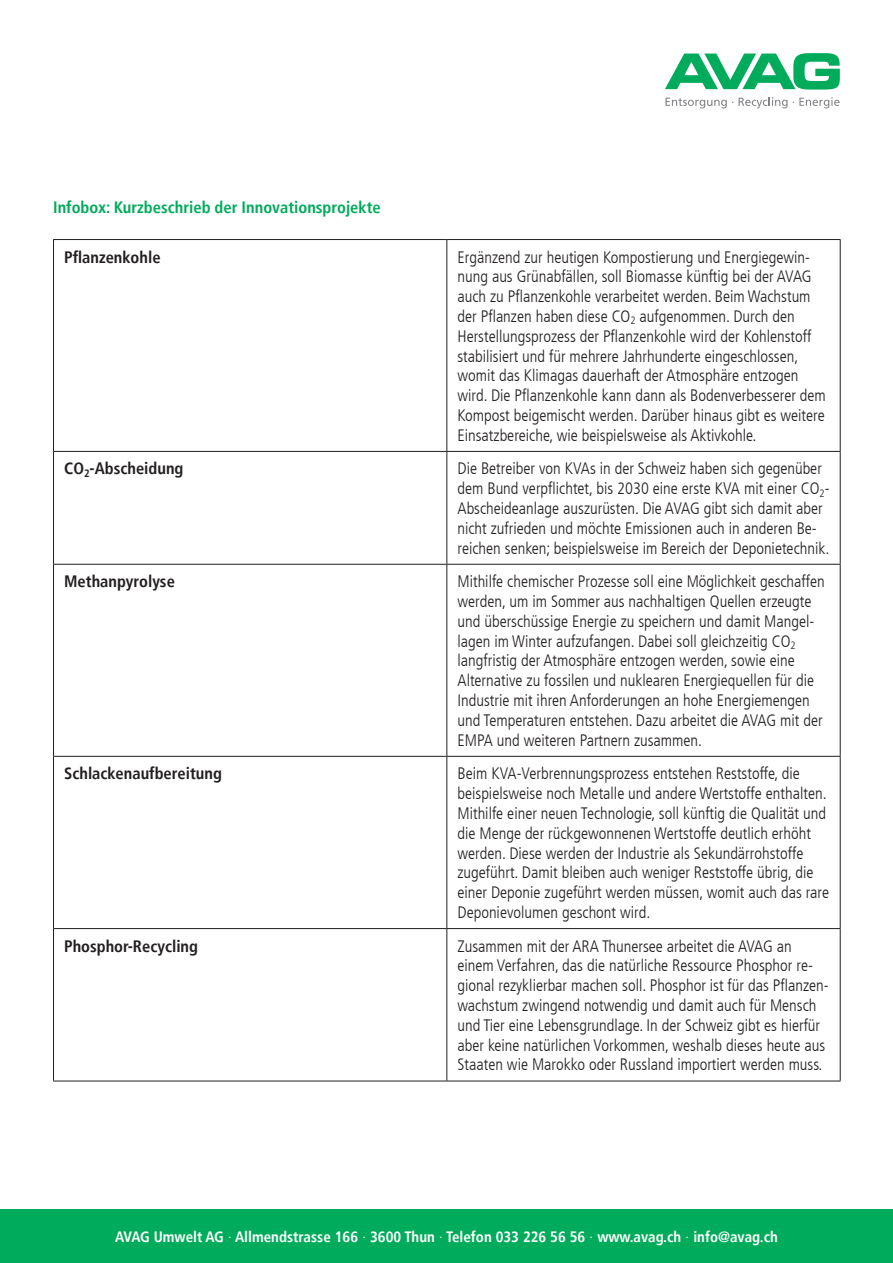
<style>
.page{position:relative;width:893px;height:1263px;background:#fff}
.page>*{position:absolute;margin:0;border:0;box-sizing:border-box;transform-origin:0 0}
.t1{font:300 condensed 16.5px/19.8px "Frutiger LT";color:#231f20}
.t2{font:700 condensed 16.5px "Frutiger LT";color:#231f20}
.t3{font:700 condensed 16.5px "Frutiger LT";color:#00ab5b}
.t4{font:700 condensed 15px "Frutiger LT";color:#fff}
.s1{font-weight:300;font-stretch:normal}
</style>
<div class="page">
<hr style="left:53px;top:239px;width:394px;height:1px;background:#231f20">
<hr style="left:53px;top:240px;width:1px;height:211px;background:#231f20">
<hr style="left:447px;top:239px;width:394px;height:1px;background:#231f20">
<hr style="left:446px;top:240px;width:1px;height:211px;background:#231f20">
<hr style="left:840px;top:240px;width:1px;height:211px;background:#231f20">
<hr style="left:53px;top:451px;width:394px;height:1px;background:#231f20">
<hr style="left:53px;top:452px;width:1px;height:112px;background:#231f20">
<hr style="left:447px;top:451px;width:394px;height:1px;background:#231f20">
<hr style="left:446px;top:452px;width:1px;height:112px;background:#231f20">
<hr style="left:840px;top:452px;width:1px;height:112px;background:#231f20">
<hr style="left:53px;top:564px;width:394px;height:1px;background:#231f20">
<hr style="left:53px;top:565px;width:1px;height:191px;background:#231f20">
<hr style="left:447px;top:564px;width:394px;height:1px;background:#231f20">
<hr style="left:446px;top:565px;width:1px;height:191px;background:#231f20">
<hr style="left:840px;top:565px;width:1px;height:191px;background:#231f20">
<hr style="left:53px;top:756px;width:394px;height:1px;background:#231f20">
<hr style="left:53px;top:757px;width:1px;height:171px;background:#231f20">
<hr style="left:447px;top:756px;width:394px;height:1px;background:#231f20">
<hr style="left:446px;top:757px;width:1px;height:171px;background:#231f20">
<hr style="left:840px;top:757px;width:1px;height:171px;background:#231f20">
<hr style="left:53px;top:928px;width:394px;height:1px;background:#231f20">
<hr style="left:53px;top:929px;width:1px;height:152px;background:#231f20">
<hr style="left:447px;top:928px;width:394px;height:1px;background:#231f20">
<hr style="left:446px;top:929px;width:1px;height:152px;background:#231f20">
<hr style="left:840px;top:929px;width:1px;height:152px;background:#231f20">
<hr style="left:53px;top:1081px;width:394px;height:1px;background:#231f20">
<hr style="left:447px;top:1081px;width:394px;height:1px;background:#231f20">
<svg style="left:665px;top:53px;width:175px;height:37px"></svg>
<svg style="left:665px;top:97px;width:122px;height:11px"></svg>
<svg style="left:793px;top:97px;width:47px;height:11px"></svg>
<div style="left:0;top:1210px;width:893px;height:53px;background:#00ab5b"></div>
<p class="t3" style="left:53px;top:198px;width:329px">Infobox: Kurzbeschrieb der Innovationsprojekte</p>
<p class="t2" style="left:64px;top:247px;width:98px">Pflanzenkohle</p>
<p class="t1" style="left:457px;top:247px;width:370px">Ergänzend zur heutigen Kompostierung und Energiegewin&shy;nung aus Grünabfällen, soll Biomasse künftig bei der AVAG auch zu Pflanzenkohle verarbeitet werden. Beim Wachstum der Pflanzen haben diese CO<sub>2</sub> aufgenommen. Durch den Herstellungsprozess der Pflanzenkohle wird der Kohlenstoff stabilisiert und für mehrere Jahrhunderte eingeschlossen, womit das Klimagas dauerhaft der Atmosphäre entzogen wird. Die Pflanzenkohle kann dann als Bodenverbesserer dem Kompost beigemischt werden. Darüber hinaus gibt es weitere Einsatzbereiche, wie beispielsweise als Aktivkohle.</p>
<p class="t2" style="left:64px;top:459px;width:121px">CO<sub>2</sub>-Abscheidung</p>
<p class="t1" style="left:457px;top:459px;width:374px">Die Betreiber von KVAs in der Schweiz haben sich gegenüber dem Bund verpflichtet, bis 2030 eine erste KVA mit einer CO<sub>2</sub>- Abscheideanlage auszurüsten. Die AVAG gibt sich damit aber nicht zufrieden und möchte Emissionen auch in anderen Be&shy;reichen senken; beispielsweise im Bereich der Deponietechnik.</p>
<p class="t2" style="left:64px;top:572px;width:112px">Methanpyrolyse</p>
<p class="t1" style="left:457px;top:572px;width:369px">Mithilfe chemischer Prozesse soll eine Möglichkeit geschaffen werden, um im Sommer aus nachhaltigen Quellen erzeugte und überschüssige Energie zu speichern und damit Mangel&shy;lagen im Winter aufzufangen. Dabei soll gleichzeitig CO<sub>2 </sub>langfristig der Atmosphäre entzogen werden, sowie eine Alternative zu fossilen und nuklearen Energiequellen für die Industrie mit ihren Anforderungen an hohe Energiemengen und Temperaturen entstehen. Dazu arbeitet die AVAG mit der EMPA und weiteren Partnern zusammen.</p>
<p class="t2" style="left:64px;top:764px;width:159px">Schlackenaufbereitung</p>
<p class="t1" style="left:457px;top:764px;width:373px">Beim KVA-Verbrennungsprozess entstehen Reststoffe, die beispielsweise noch Metalle und andere Wertstoffe enthalten.<br>Mithilfe einer neuen Technologie, soll künftig die Qualität und die Menge der rückgewonnenen Wertstoffe deutlich erhöht werden. Diese werden der Industrie als Sekundärrohstoffe zugeführt. Damit bleiben auch weniger Reststoffe übrig, die einer Deponie zugeführt werden müssen, womit auch das rare Deponievolumen geschont wird.</p>
<p class="t2" style="left:64px;top:936px;width:135px">Phosphor-Recycling</p>
<p class="t1" style="left:457px;top:936px;width:373px">Zusammen mit der ARA Thunersee arbeitet die AVAG an einem Verfahren, das die natürliche Ressource Phosphor re&shy;gional rezyklierbar machen soll. Phosphor ist für das Pflanzen&shy;wachstum zwingend notwendig und damit auch für Mensch und Tier eine Lebensgrundlage. In der Schweiz gibt es hierfür aber keine natürlichen Vorkommen, weshalb dieses heute aus Staaten wie Marokko oder Russland importiert werden muss.</p>
<p class="t4" style="left:115px;top:1228px;width:664px">AVAG Umwelt AG <span class="s1">·</span> Allmendstrasse 166 <span class="s1">·</span> 3600 Thun <span class="s1">·</span> Telefon 033 226 56 56 <span class="s1">·</span> www.avag.ch <span class="s1">·</span> info@avag.ch</p>
</div>
